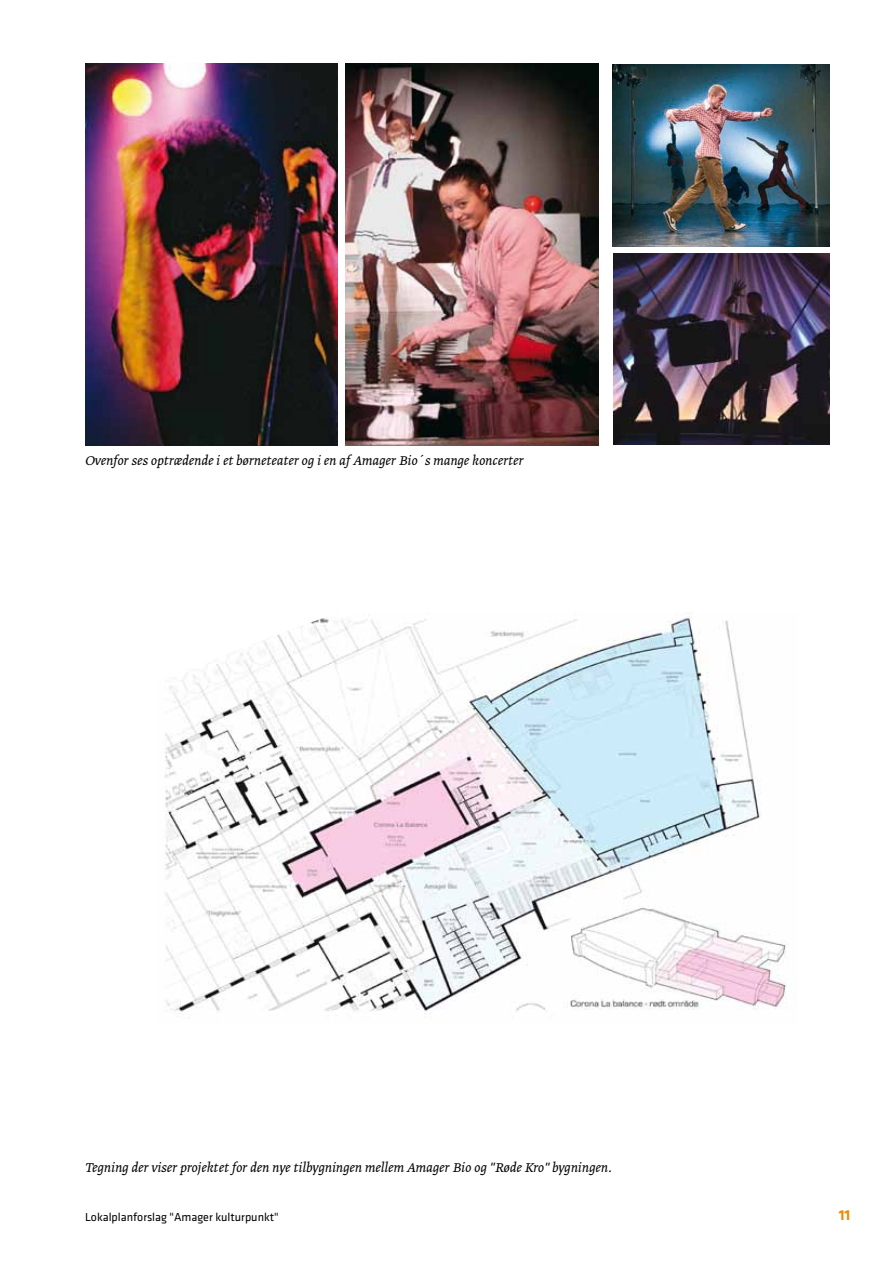
<style>
.page{position:relative;width:893px;height:1263px;background:#fff}
.page>*{position:absolute;margin:0;border:0;box-sizing:border-box;transform-origin:0 0}
.t1{font:italic 300 15px "Greta Text";color:#000}
.t2{font:700 15px "Klavika";color:#f08a00}
.t3{font:12px "Klavika";color:#000}
</style>
<div class="page">
<img style="left:86px;top:64px;width:252px;height:382px">
<img style="left:345px;top:64px;width:254px;height:382px">
<img style="left:612px;top:64px;width:217px;height:182px">
<img style="left:613px;top:254px;width:216px;height:190px">
<img style="left:165px;top:612px;width:622px;height:405px">
<p class="t1" style="left:85px;top:454px;width:440px">Ovenfor ses optrædende i et børneteater og i en af Amager Bio´s mange koncerter</p>
<p class="t1" style="left:85px;top:1162px;width:528px">Tegning der viser projektet for den nye tilbygningen mellem Amager Bio og "Røde Kro" bygningen.</p>
<p class="t3" style="left:85px;top:1212px;width:195px">Lokalplanforslag "Amager kulturpunkt"</p>
<p class="t2" style="left:839px;top:1209px;width:13px">11</p>
</div>
